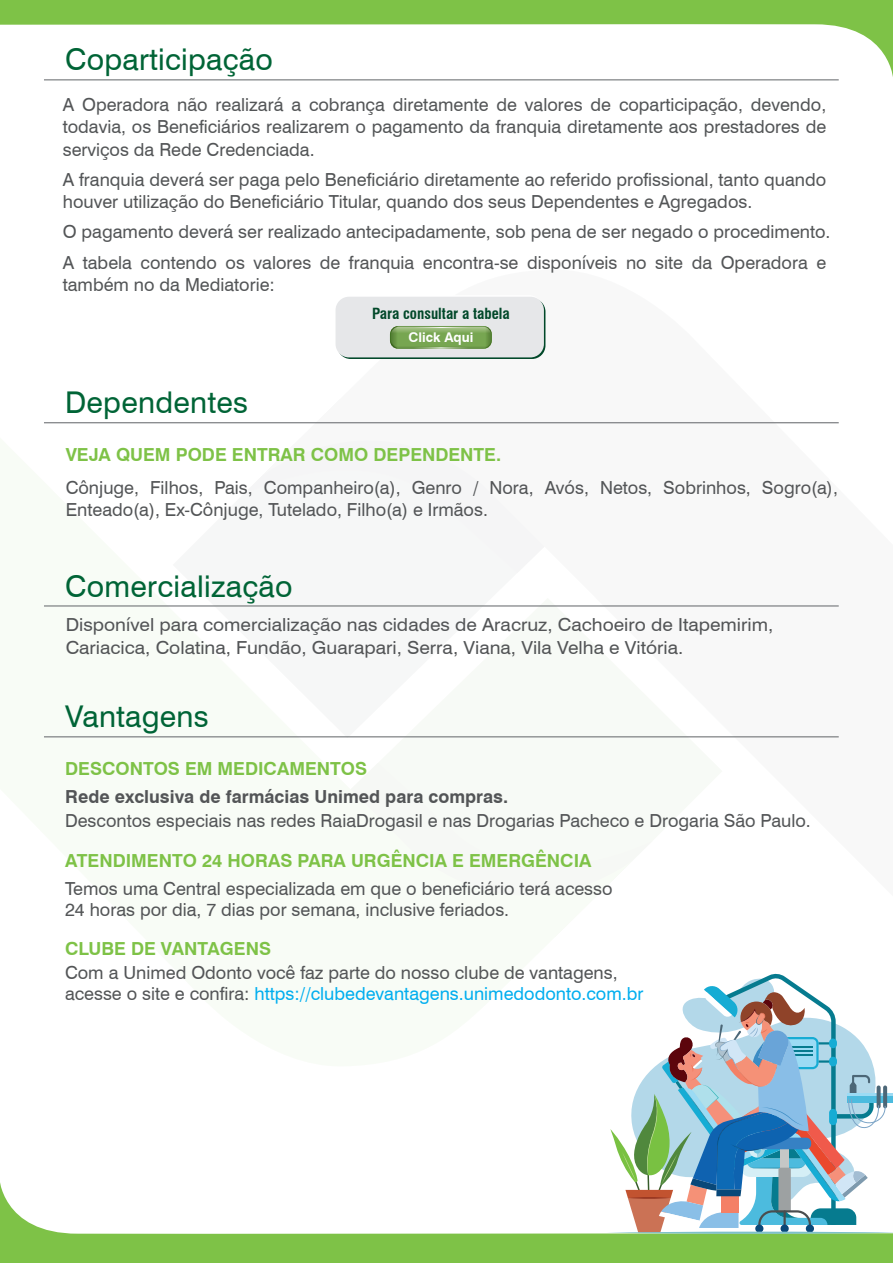
<style>
.page{position:relative;width:893px;height:1263px;background:#fff}
.page>*{position:absolute;margin:0;border:0;box-sizing:border-box;transform-origin:0 0}
.t1{font:30px "Swiss 721 BT";letter-spacing:.01em;color:#006436}
.t2{font:18px/22.5px "Swiss 721 BT";color:#535557}
.t3{font:18px/22.5px "Swiss 721 BT";color:#535557;scale:1.06 1}
.t4{font:700 18px "Swiss 721 BT";color:#7ec247}
.t5{font:700 18px "Swiss 721 BT";color:#535557}
.t6{font:700 condensed 15px "Swiss 721 BT";color:#014829}
.t7{font:700 13.35px "Swiss 721 BT";color:#fff}
.s1{color:#00aeef}
</style>
<div class="page">
<svg style="left:261px;top:301px;width:578px;height:437px"></svg>
<svg style="left:0;top:0;width:893px;height:81px"></svg>
<svg style="left:0;top:1182px;width:893px;height:81px"></svg>
<hr style="left:44px;top:605px;width:795px;height:1px;background:#727578">
<hr style="left:44px;top:736px;width:795px;height:1px;background:#727578">
<hr style="left:44px;top:422px;width:795px;height:1px;background:#727578">
<hr style="left:44px;top:79px;width:795px;height:1px;background:#727578">
<svg style="left:606px;top:973px;width:287px;height:261px"></svg>
<svg style="left:337px;top:298px;width:208px;height:61px"></svg>
<div style="left:334px;top:295px;width:208px;height:61px;background:#f7f7f8;border-radius:13px"></div>
<div style="left:336px;top:297px;width:208px;height:60px;background:#e6e7e9;border-radius:13px"></div>
<div style="left:390px;top:326px;width:102px;height:23px;background:#749d54;border-radius:8px"></div>
<svg style="left:390px;top:326px;width:8px;height:23px"></svg>
<svg style="left:485px;top:326px;width:7px;height:23px"></svg>
<svg style="left:391px;top:327px;width:100px;height:21px"></svg>
<svg style="left:398px;top:327px;width:87px;height:1px"></svg>
<svg style="left:397px;top:348px;width:66px;height:1px"></svg>
<h1 class="t1" style="left:65px;top:42px;width:209px">Coparticipação</h1>
<p class="t2" style="left:63px;top:93px;width:765px;text-align:justify">A Operadora não realizará a cobrança diretamente de valores de coparticipação, devendo, todavia, os Beneficiários realizarem o pagamento da franquia diretamente aos prestadores de serviços da Rede Credenciada.</p>
<p class="t2" style="left:63px;top:168px;width:765px">A franquia deverá ser paga pelo Beneficiário diretamente ao referido profissional, tanto quando houver utilização do Beneficiário Titular, quando dos seus Dependentes e Agregados.</p>
<p class="t2" style="left:63px;top:217px;width:769px;line-height:30px">O pagamento deverá ser realizado antecipadamente, sob pena de ser negado o procedimento.<br>A tabela contendo os valores de franquia encontra-se disponíveis no site da Operadora e</p>
<p class="t2" style="left:63px;top:273px;width:214px">também no da Mediatorie:</p>
<p class="t6" style="left:372px;top:304px;width:139px">Para consultar a tabela</p>
<p class="t7" style="left:408px;top:330px;width:66px">Click Aqui</p>
<h1 class="t1" style="left:65px;top:384px;width:184px">Dependentes</h1>
<p class="t4" style="left:66px;top:444px;width:437px">VEJA QUEM PODE ENTRAR COMO DEPENDENTE.</p>
<p class="t2" style="left:66px;top:476px;width:774px">Cônjuge, Filhos, Pais, Companheiro(a), Genro / Nora, Avós, Netos, Sobrinhos, Sogro(a),<br>Enteado(a), Ex-Cônjuge, Tutelado, Filho(a) e Irmãos.</p>
<h1 class="t1" style="left:65px;top:568px;width:229px">Comercialização</h1>
<p class="t3" style="left:66px;top:613px;width:669px">Disponível para comercialização nas cidades de Aracruz, Cachoeiro de Itapemirim,<br>Cariacica, Colatina, Fundão, Guarapari, Serra, Viana, Vila Velha e Vitória.</p>
<h1 class="t1" style="left:65px;top:698px;width:145px">Vantagens</h1>
<p class="t4" style="left:65px;top:758px;width:303px">DESCONTOS EM MEDICAMENTOS</p>
<p class="t5" style="left:65px;top:786px;width:444px">Rede exclusiva de farmácias Unimed para compras.</p>
<p class="t2" style="left:65px;top:809px;width:747px">Descontos especiais nas redes RaiaDrogasil e nas Drogarias Pacheco e Drogaria São Paulo.</p>
<p class="t4" style="left:65px;top:850px;width:528px">ATENDIMENTO 24 HORAS PARA URGÊNCIA E EMERGÊNCIA</p>
<p class="t2" style="left:65px;top:877px;width:549px;line-height:21px">Temos uma Central especializada em que o beneficiário terá acesso<br>24 horas por dia, 7 dias por semana, inclusive feriados.</p>
<p class="t4" style="left:65px;top:937px;width:208px">CLUBE DE VANTAGENS</p>
<p class="t2" style="left:65px;top:962px;width:580px;line-height:21px">Com a Unimed Odonto você faz parte do nosso clube de vantagens, acesse o site e confira: <span class="s1">https://clubedevantagens.unimedodonto.com.br</span></p>
</div>
